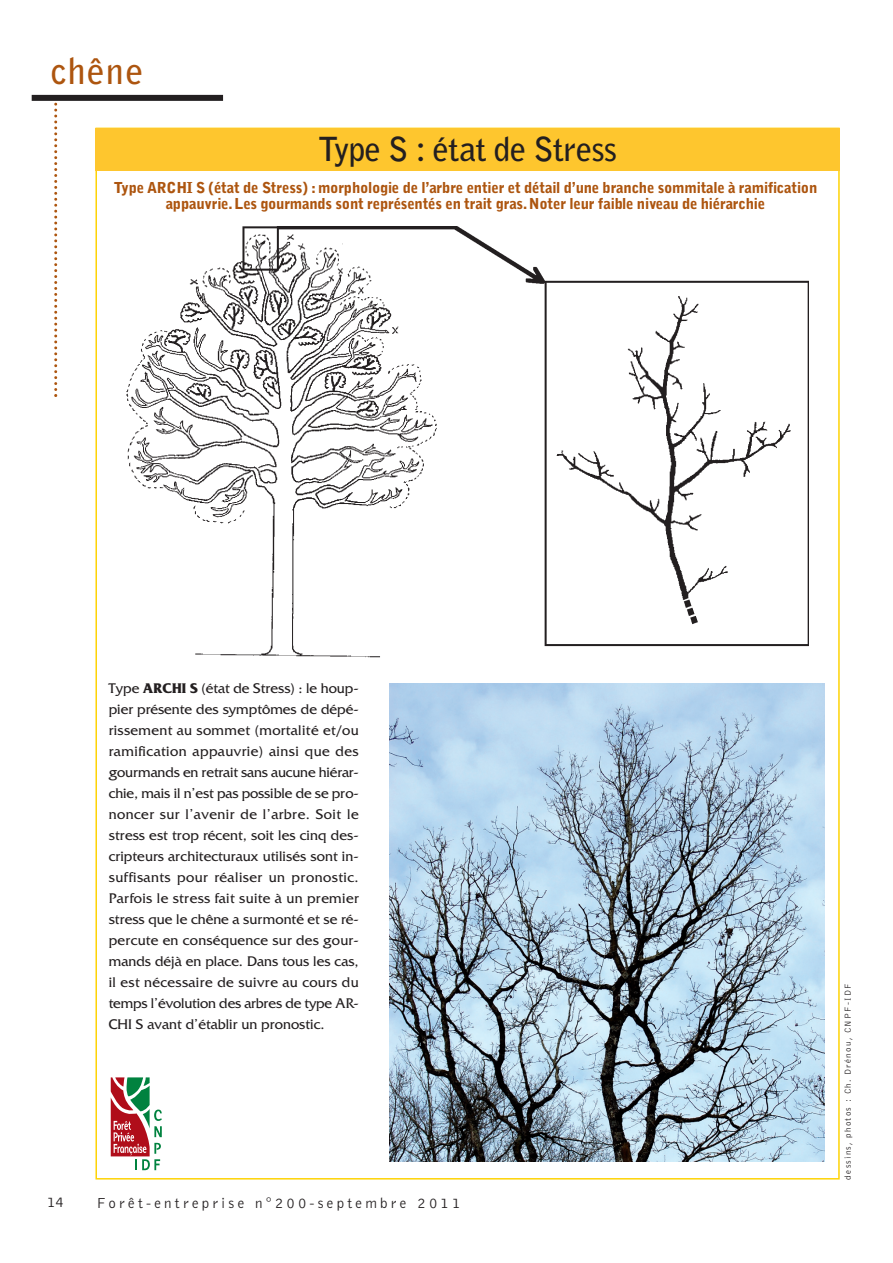
<style>
.page{position:relative;width:893px;height:1263px;background:#fff}
.page>*{position:absolute;margin:0;border:0;box-sizing:border-box;transform-origin:0 0}
.t1{font:700 36px "Bell Gothic";letter-spacing:.03em;color:#ad550f}
.t2{font:700 33px "Bell Gothic";letter-spacing:-.015em;color:#231f20}
.t3{font:900 15px/16.5px "Bell Gothic";letter-spacing:-.015em;color:#ad550f;text-align:center}
.t4{font:300 15px "Bell Gothic";letter-spacing:.21em;color:#231f20}
.t5{font:14.7px/21px "Friz Quadrata";color:#231f20;text-align:justify}
.t6{font:300 9px "Bell Gothic";letter-spacing:.14em;color:#231f20}
.s1{font-weight:700}
</style>
<div class="page">
<div style="left:95px;top:128px;width:745px;height:43px;background:#fec62e"></div>
<svg style="left:54px;top:102px;width:3px;height:295px"></svg>
<div style="left:32px;top:95px;width:191px;height:6px;background:#231f20"></div>
<svg style="left:111px;top:1077px;width:51px;height:93px"></svg>
<img style="left:126px;top:227px;width:683px;height:431px">
<img style="left:389px;top:683px;width:435px;height:478px">
<h1 class="t1" style="left:51px;top:57px;width:94px">chêne</h1>
<h2 class="t2" style="left:318px;top:136px;width:300px">Type S : état de Stress</h2>
<p class="t3" style="left:114px;top:180px;width:705px">Type ARCHI S (état de Stress) :morphologie de l’arbre entier et détail d’une branche sommitale à ramification appauvrie.Les gourmands sont représentés en trait gras.Noter leur faible niveau de hiérarchie</p>
<p class="t5" style="left:109px;top:679px;width:251px">Type <span class="s1">ARCHI S</span> (état de Stress) : le houp&shy;pier présente des symptômes de dépé&shy;rissement au sommet (mortalité et/ou ramification appauvrie) ainsi que des gourmands en retrait sans aucune hiérar&shy;chie, mais il n’est pas possible de se pro&shy;noncer sur l’avenir de l’arbre. Soit le stress est trop récent, soit les cinq des&shy;cripteurs architecturaux utilisés sont in&shy;suffisants pour réaliser un pronostic.<br>Parfois le stress fait suite à un premier stress que le chêne a surmonté et se ré&shy;percute en conséquence sur des gour&shy;mands déjà en place. Dans tous les cas, il est nécessaire de suivre au cours du temps l’évolution des arbres de type AR-CHI S avant d’établir un pronostic.</p>
<p class="t4" style="left:47px;top:1196px;width:18px">14</p>
<p class="t4" style="left:97px;top:1197px;width:365px">Forêt-entreprise n°200-septembre 2011</p>
<p class="t6" style="left:844px;top:1180px;width:198px;rotate:-90deg">dessins, photos : Ch. Drénou, CNPF-IDF</p>
</div>
